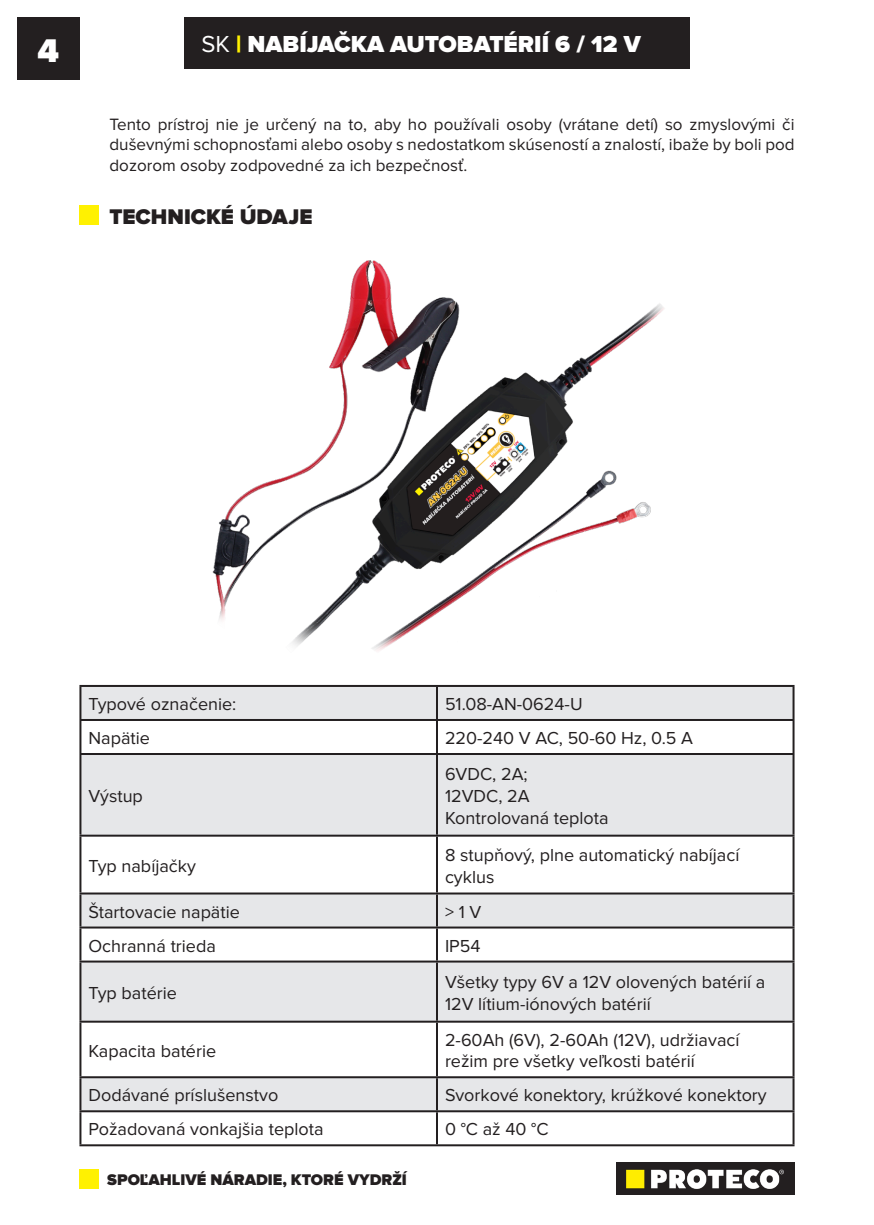
<style>
.page{position:relative;width:874px;height:1225px;background:#fff}
.page>*{position:absolute;margin:0;border:0;box-sizing:border-box;transform-origin:0 0}
.t1{font:900 34px "Proxima Nova";color:#fff}
.t2{font:900 24px "Proxima Nova";color:#fff}
.t3{font:900 22px "Proxima Nova";color:#231f20}
.t4{font:18px/21.6px "Proxima Nova";color:#231f20}
.t5{font:17px/20.4px "Proxima Nova";color:#231f20;text-align:justify}
.t6{font:900 16px "Proxima Nova";color:#231f20}
.s1{font-weight:400}
.s2{color:#fff101}
</style>
<div class="page">
<div style="left:17px;top:17px;width:62px;height:62px;background:#231f20"></div>
<img style="left:616px;top:1162px;width:178px;height:33px">
<div style="left:79px;top:1169px;width:20px;height:19px;background:#fff101"></div>
<div style="left:184px;top:17px;width:505px;height:51px;background:#231f20"></div>
<div style="left:79px;top:205px;width:20px;height:20px;background:#fff101"></div>
<svg style="left:81px;top:687px;width:711px;height:423px;fill:#e6e7e9"></svg>
<hr style="left:79px;top:685px;width:358px;height:2px;background:#231f20">
<hr style="left:79px;top:687px;width:2px;height:32px;background:#231f20">
<hr style="left:437px;top:685px;width:357px;height:2px;background:#231f20">
<hr style="left:436px;top:687px;width:2px;height:32px;background:#231f20">
<hr style="left:792px;top:687px;width:2px;height:32px;background:#231f20">
<hr style="left:79px;top:719px;width:358px;height:2px;background:#231f20">
<hr style="left:79px;top:721px;width:2px;height:32px;background:#231f20">
<hr style="left:437px;top:719px;width:357px;height:2px;background:#231f20">
<hr style="left:436px;top:721px;width:2px;height:32px;background:#231f20">
<hr style="left:792px;top:721px;width:2px;height:32px;background:#231f20">
<hr style="left:79px;top:753px;width:358px;height:2px;background:#231f20">
<hr style="left:79px;top:755px;width:2px;height:79px;background:#231f20">
<hr style="left:437px;top:753px;width:357px;height:2px;background:#231f20">
<hr style="left:436px;top:755px;width:2px;height:79px;background:#231f20">
<hr style="left:792px;top:755px;width:2px;height:79px;background:#231f20">
<hr style="left:79px;top:834px;width:358px;height:2px;background:#231f20">
<hr style="left:79px;top:836px;width:2px;height:56px;background:#231f20">
<hr style="left:437px;top:834px;width:357px;height:2px;background:#231f20">
<hr style="left:436px;top:836px;width:2px;height:56px;background:#231f20">
<hr style="left:792px;top:836px;width:2px;height:56px;background:#231f20">
<hr style="left:79px;top:892px;width:358px;height:2px;background:#231f20">
<hr style="left:79px;top:894px;width:2px;height:32px;background:#231f20">
<hr style="left:437px;top:892px;width:357px;height:2px;background:#231f20">
<hr style="left:436px;top:894px;width:2px;height:32px;background:#231f20">
<hr style="left:792px;top:894px;width:2px;height:32px;background:#231f20">
<hr style="left:79px;top:926px;width:358px;height:2px;background:#231f20">
<hr style="left:79px;top:928px;width:2px;height:32px;background:#231f20">
<hr style="left:437px;top:926px;width:357px;height:2px;background:#231f20">
<hr style="left:436px;top:928px;width:2px;height:32px;background:#231f20">
<hr style="left:792px;top:928px;width:2px;height:32px;background:#231f20">
<hr style="left:79px;top:960px;width:358px;height:2px;background:#231f20">
<hr style="left:79px;top:962px;width:2px;height:58px;background:#231f20">
<hr style="left:437px;top:960px;width:357px;height:2px;background:#231f20">
<hr style="left:436px;top:962px;width:2px;height:58px;background:#231f20">
<hr style="left:792px;top:962px;width:2px;height:58px;background:#231f20">
<hr style="left:79px;top:1020px;width:358px;height:2px;background:#231f20">
<hr style="left:79px;top:1022px;width:2px;height:54px;background:#231f20">
<hr style="left:437px;top:1020px;width:357px;height:2px;background:#231f20">
<hr style="left:436px;top:1022px;width:2px;height:54px;background:#231f20">
<hr style="left:792px;top:1022px;width:2px;height:54px;background:#231f20">
<hr style="left:79px;top:1076px;width:358px;height:2px;background:#231f20">
<hr style="left:79px;top:1078px;width:2px;height:32px;background:#231f20">
<hr style="left:437px;top:1076px;width:357px;height:2px;background:#231f20">
<hr style="left:436px;top:1078px;width:2px;height:32px;background:#231f20">
<hr style="left:792px;top:1078px;width:2px;height:32px;background:#231f20">
<hr style="left:79px;top:1110px;width:358px;height:2px;background:#231f20">
<hr style="left:79px;top:1112px;width:2px;height:32px;background:#231f20">
<hr style="left:437px;top:1110px;width:357px;height:2px;background:#231f20">
<hr style="left:436px;top:1112px;width:2px;height:32px;background:#231f20">
<hr style="left:792px;top:1112px;width:2px;height:32px;background:#231f20">
<hr style="left:79px;top:1144px;width:358px;height:2px;background:#231f20">
<hr style="left:437px;top:1144px;width:357px;height:2px;background:#231f20">
<img style="left:212px;top:260px;width:452px;height:391px">
<h1 class="t1" style="left:37px;top:31px;width:23px">4</h1>
<h2 class="t2" style="left:201px;top:30px;width:440px"><span class="s1">SK</span> <span class="s2">|</span> NABÍJAČKA AUTOBATÉRIÍ 6 / 12 V</h2>
<p class="t5" style="left:109px;top:115px;width:686px">Tento prístroj nie je určený na to, aby ho používali osoby (vrátane detí) so zmyslovými či duševnými schopnosťami alebo osoby s nedostatkom skúseností a znalostí, ibaže by boli pod dozorom osoby zodpovedné za ich bezpečnosť.</p>
<p class="t3" style="left:109px;top:204px;width:204px">TECHNICKÉ ÚDAJE</p>
<p class="t4" style="left:88px;top:694px;width:149px">Typové označenie:</p>
<p class="t4" style="left:445px;top:694px;width:139px">51.08-AN-0624-U</p>
<p class="t4" style="left:88px;top:728px;width:63px">Napätie</p>
<p class="t4" style="left:445px;top:728px;width:249px">220-240 V AC, 50-60 Hz, 0.5 A</p>
<p class="t4" style="left:88px;top:786px;width:56px">Výstup</p>
<p class="t4" style="left:445px;top:764px;width:84px">6VDC, 2A;</p>
<p class="t4" style="left:445px;top:786px;width:86px">12VDC, 2A</p>
<p class="t4" style="left:445px;top:807px;width:165px">Kontrolovaná teplota</p>
<p class="t4" style="left:88px;top:855px;width:109px">Typ nabíjačky</p>
<p class="t4" style="left:445px;top:845px;width:296px">8 stupňový, plne automatický nabíjací cyklus</p>
<p class="t4" style="left:88px;top:901px;width:153px">Štartovacie napätie</p>
<p class="t4" style="left:445px;top:901px;width:38px">&gt; 1 V</p>
<p class="t4" style="left:88px;top:935px;width:129px">Ochranná trieda</p>
<p class="t4" style="left:445px;top:935px;width:37px">IP54</p>
<p class="t4" style="left:88px;top:982px;width:90px">Typ batérie</p>
<p class="t4" style="left:445px;top:972px;width:322px">Všetky typy 6V a 12V olovených batérií a<br>12V lítium-iónových batérií</p>
<p class="t4" style="left:88px;top:1040px;width:129px">Kapacita batérie</p>
<p class="t4" style="left:445px;top:1029px;width:296px">2-60Ah (6V), 2-60Ah (12V), udržiavací režim pre všetky veľkosti batérií</p>
<p class="t4" style="left:88px;top:1085px;width:191px">Dodávané príslušenstvo</p>
<p class="t4" style="left:445px;top:1085px;width:323px">Svorkové konektory, krúžkové konektory</p>
<p class="t4" style="left:88px;top:1119px;width:237px">Požadovaná vonkajšia teplota</p>
<p class="t4" style="left:445px;top:1119px;width:105px">0 °C až 40 °C</p>
<p class="t6" style="left:107px;top:1170px;width:301px">SPOĽAHLIVÉ NÁRADIE, KTORÉ VYDRŽÍ</p>
</div>
